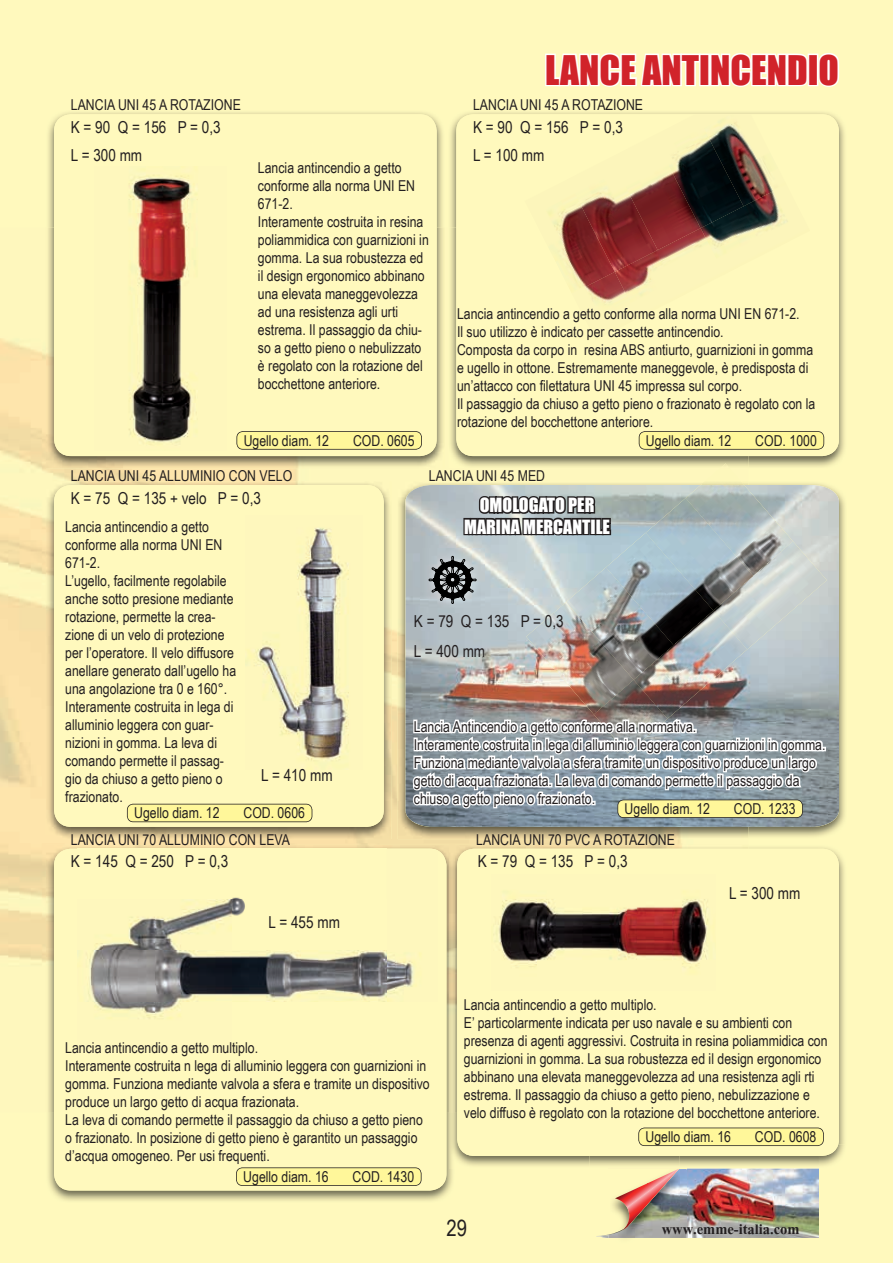
<style>
.page{position:relative;width:893px;height:1263px;background:#fff9bd}
.page>*{position:absolute;margin:0;border:0;box-sizing:border-box;transform-origin:0 0}
.t1{font:37.5px "Impact";color:#d1232a}
.t2{font:22.5px "Arial Narrow";color:#231f20}
.t3{font:18px/21.6px "Impact";color:#fff;text-align:center}
.t4{font:700 18px "Aparajita";color:#231f20}
.t5{font:16.5px/29.7px "Arial Narrow";color:#231f20}
.t6{font:15px/18px "Arial Narrow";color:#231f20}
</style>
<div class="page">
<img style="left:46px;top:112px;width:399px;height:356px">
<div style="left:54px;top:114px;width:383px;height:342px;background:#fff9bd;border-radius:17px"></div>
<img style="left:129px;top:175px;width:68px;height:270px">
<svg style="left:236px;top:431px;width:186px;height:19px;background:#ece490"></svg>
<img style="left:450px;top:112px;width:395px;height:355px">
<img style="left:449px;top:227px;width:299px;height:241px">
<div style="left:456px;top:114px;width:383px;height:342px;background:#fff9bd;border-radius:17px"></div>
<img style="left:744px;top:139px;width:26px;height:45px">
<img style="left:724px;top:184px;width:64px;height:58px">
<img style="left:701px;top:120px;width:43px;height:108px">
<img style="left:658px;top:142px;width:43px;height:86px">
<img style="left:638px;top:228px;width:86px;height:68px">
<img style="left:615px;top:178px;width:43px;height:94px">
<img style="left:548px;top:187px;width:67px;height:85px">
<img style="left:572px;top:272px;width:66px;height:33px">
<svg style="left:639px;top:431px;width:185px;height:19px;background:#ece490"></svg>
<img style="left:46px;top:481px;width:346px;height:358px">
<div style="left:54px;top:485px;width:330px;height:342px;background:#fff9bd;border-radius:17px"></div>
<img style="left:245px;top:528px;width:104px;height:233px">
<svg style="left:127px;top:804px;width:185px;height:18px;background:#f0e992"></svg>
<svg style="left:545px;top:53px;width:157px;height:34px"></svg>
<div style="left:699px;top:54px;width:11px;height:32px;border:3px solid #fff"></div>
<svg style="left:708px;top:53px;width:102px;height:34px"></svg>
<div style="left:808px;top:54px;width:10px;height:32px;border:3px solid #fff"></div>
<svg style="left:816px;top:53px;width:23px;height:34px"></svg>
<img style="left:397px;top:481px;width:448px;height:358px">
<img style="left:405px;top:485px;width:434px;height:342px">
<img style="left:421px;top:548px;width:64px;height:64px">
<svg style="left:429px;top:555px;width:47px;height:49px;background:#6c7073"></svg>
<svg style="left:462px;top:457px;width:151px;height:91px"></svg>
<svg style="left:720px;top:463px;width:10px;height:5px"></svg>
<img style="left:701px;top:481px;width:43px;height:4px">
<img style="left:685px;top:485px;width:108px;height:56px">
<img style="left:747px;top:541px;width:80px;height:108px">
<img style="left:646px;top:498px;width:107px;height:113px">
<img style="left:606px;top:533px;width:107px;height:77px">
<img style="left:667px;top:610px;width:80px;height:96px">
<img style="left:566px;top:567px;width:108px;height:113px">
<img style="left:526px;top:602px;width:108px;height:104px">
<img style="left:594px;top:680px;width:73px;height:26px">
<svg style="left:410px;top:706px;width:416px;height:112px;background:#bbc1be"></svg>
<img style="left:48px;top:1112px;width:405px;height:89px">
<img style="left:46px;top:845px;width:403px;height:267px">
<div style="left:54px;top:849px;width:392px;height:341px;background:#fff9bd;border-radius:17px"></div>
<img style="left:86px;top:849px;width:352px;height:170px">
<svg style="left:236px;top:1167px;width:186px;height:19px;background:#ece490"></svg>
<img style="left:449px;top:845px;width:396px;height:323px">
<div style="left:457px;top:849px;width:382px;height:307px;background:#fff9bd;border-radius:17px"></div>
<img style="left:496px;top:899px;width:212px;height:69px">
<img style="left:587px;top:1127px;width:258px;height:111px">
<h1 class="t1" style="left:545px;top:41px;width:296px">LANCE ANTINCENDIO</h1>
<p class="t6" style="left:71px;top:96px;width:171px">LANCIA UNI 45 A ROTAZIONE</p>
<p class="t6" style="left:473px;top:96px;width:171px">LANCIA UNI 45 A ROTAZIONE</p>
<p class="t5" style="left:71px;top:111px;width:151px">K = 90 Q = 156 P = 0,3</p>
<p class="t5" style="left:473px;top:111px;width:151px">K = 90 Q = 156 P = 0,3</p>
<p class="t5" style="left:71px;top:139px;width:73px">L = 300 mm</p>
<p class="t6" style="left:258px;top:158px;width:172px">Lancia antincendio a getto conforme alla norma UNI EN<br>671-2.<br>Interamente costruita in resina poliammidica con guarnizioni in gomma. La sua robustezza ed il design ergonomico abbinano una elevata maneggevolezza ad una resistenza agli urti estrema. Il passaggio da chiu&shy;so a getto pieno o nebulizzato è regolato con la rotazione del bocchettone anteriore.</p>
<p class="t5" style="left:473px;top:139px;width:73px">L = 100 mm</p>
<p class="t6" style="left:457px;top:304px;width:360px">Lancia antincendio a getto conforme alla norma UNI EN 671-2.<br>Il suo utilizzo è indicato per cassette antincendio.<br>Composta da corpo in resina ABS antiurto, guarnizioni in gomma e ugello in ottone. Estremamente maneggevole, è predisposta di un’attacco con filettatura UNI 45 impressa sul corpo.<br>Il passaggio da chiuso a getto pieno o frazionato è regolato con la rotazione del bocchettone anteriore.</p>
<p class="t6" style="left:244px;top:431px;width:87px">Ugello diam. 12</p>
<p class="t6" style="left:353px;top:431px;width:63px">COD. 0605</p>
<p class="t6" style="left:646px;top:431px;width:87px">Ugello diam. 12</p>
<p class="t6" style="left:755px;top:431px;width:63px">COD. 1000</p>
<p class="t6" style="left:71px;top:466px;width:223px">LANCIA UNI 45 ALLUMINIO CON VELO</p>
<p class="t5" style="left:71px;top:482px;width:192px">K = 75 Q = 135 + velo P = 0,3</p>
<p class="t6" style="left:65px;top:517px;width:172px">Lancia antincendio a getto conforme alla norma UNI EN<br>671-2.<br>L’ugello, facilmente regolabile anche sotto presione mediante rotazione, permette la crea&shy;zione di un velo di protezione per l’operatore. Il velo diffusore anellare generato dall’ugello ha una angolazione tra 0 e 160°.<br>Interamente costruita in lega di alluminio leggera con guar&shy;nizioni in gomma. La leva di comando permette il passag&shy;gio da chiuso a getto pieno o frazionato.</p>
<p class="t5" style="left:261px;top:759px;width:73px">L = 410 mm</p>
<p class="t6" style="left:134px;top:803px;width:87px">Ugello diam. 12</p>
<p class="t6" style="left:243px;top:803px;width:63px">COD. 0606</p>
<p class="t6" style="left:71px;top:830px;width:221px">LANCIA UNI 70 ALLUMINIO CON LEVA</p>
<p class="t5" style="left:71px;top:846px;width:159px">K = 145 Q = 250 P = 0,3</p>
<p class="t5" style="left:269px;top:907px;width:73px">L = 455 mm</p>
<p class="t6" style="left:429px;top:466px;width:118px">LANCIA UNI 45 MED</p>
<p class="t3" style="left:464px;top:494px;width:147px">OMOLOGATO PER<br>MARINA MERCANTILE</p>
<p class="t5" style="left:414px;top:606px;width:151px">K = 79 Q = 135 P = 0,3<br>L = 400 mm</p>
<p class="t6" style="left:414px;top:717px;width:413px">Lancia Antincendio a getto conforme alla normativa.<br>Interamente costruita in lega di alluminio leggera con guarnizioni in gomma.<br>Funziona mediante valvola a sfera tramite un dispositivo produce un largo getto di acqua frazionata. La leva di comando permette il passaggio da chiuso a getto pieno o frazionato.</p>
<p class="t6" style="left:625px;top:799px;width:87px">Ugello diam. 12</p>
<p class="t6" style="left:734px;top:799px;width:63px">COD. 1233</p>
<p class="t6" style="left:476px;top:830px;width:200px">LANCIA UNI 70 PVC A ROTAZIONE</p>
<p class="t5" style="left:478px;top:846px;width:151px">K = 79 Q = 135 P = 0,3</p>
<p class="t5" style="left:729px;top:878px;width:73px">L = 300 mm</p>
<p class="t6" style="left:65px;top:1038px;width:366px">Lancia antincendio a getto multiplo.<br>Interamente costruita n lega di alluminio leggera con guarnizioni in gomma. Funziona mediante valvola a sfera e tramite un dispositivo produce un largo getto di acqua frazionata.<br>La leva di comando permette il passaggio da chiuso a getto pieno o frazionato. In posizione di getto pieno è garantito un passaggio d’acqua omogeneo. Per usi frequenti.</p>
<p class="t6" style="left:243px;top:1167px;width:87px">Ugello diam. 16</p>
<p class="t6" style="left:353px;top:1167px;width:63px">COD. 1430</p>
<p class="t6" style="left:464px;top:995px;width:365px">Lancia antincendio a getto multiplo.<br>E’ particolarmente indicata per uso navale e su ambienti con presenza di agenti aggressivi. Costruita in resina poliammidica con guarnizioni in gomma. La sua robustezza ed il design ergonomico abbinano una elevata maneggevolezza ad una resistenza agli rti estrema. Il passaggio da chiuso a getto pieno, nebulizzazione e velo diffuso è regolato con la rotazione del bocchettone anteriore.</p>
<p class="t6" style="left:646px;top:1127px;width:87px">Ugello diam. 16</p>
<p class="t6" style="left:755px;top:1127px;width:63px">COD. 0608</p>
<h2 class="t2" style="left:446px;top:1212px;width:22px">29</h2>
<p class="t4" style="left:662px;top:1218px;width:139px">www.emme-italia.com</p>
</div>
